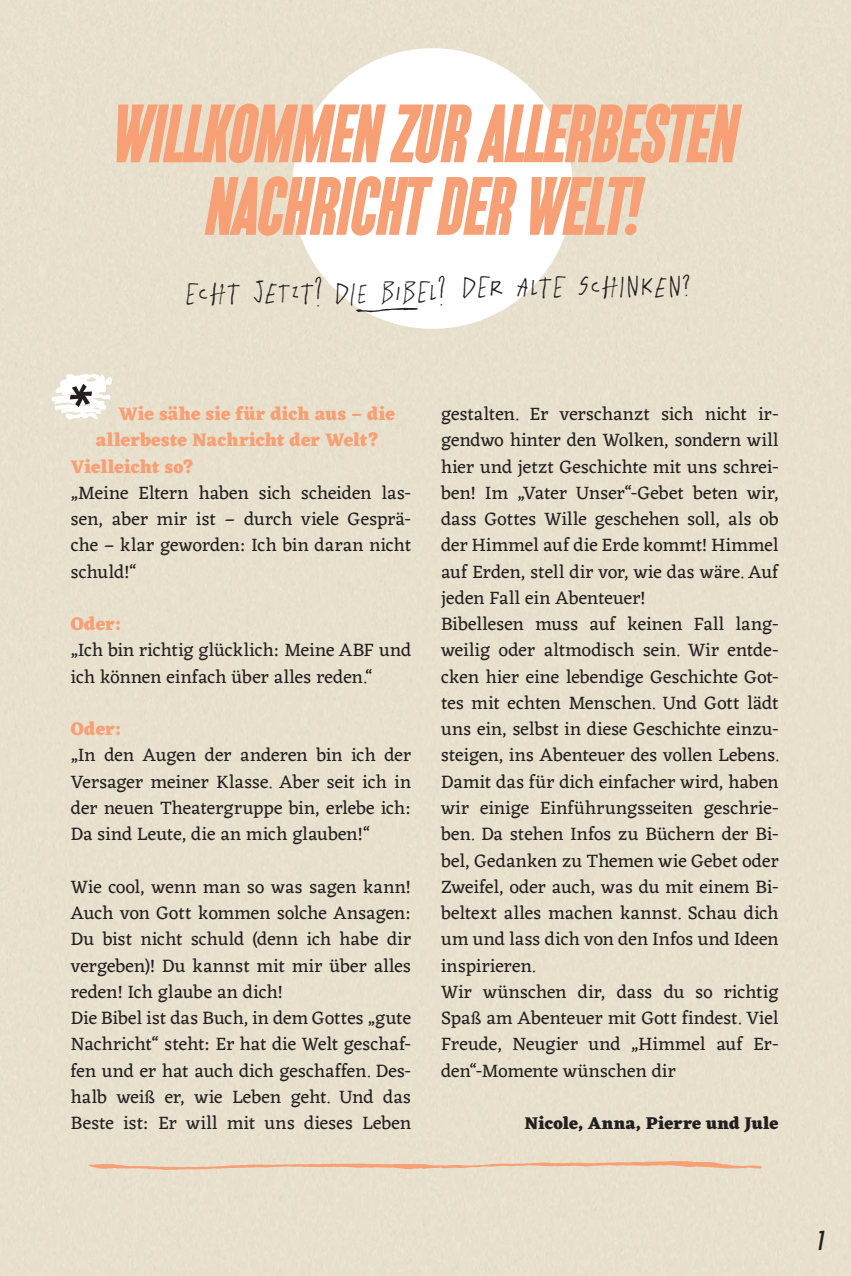
<style>
.page{position:relative;width:851px;height:1276px;background:#fff}
.page>*{position:absolute;margin:0;border:0;box-sizing:border-box;transform-origin:0 0}
.t1{font:italic 300 82.5px/72.5px "Monopol";letter-spacing:-.005em;color:#f79f75;text-align:center}
.t2{font:34.25px "Plunct SCM";letter-spacing:-.01em;color:#231f20}
.t3{font:italic 100 27.5px "Monopol";color:#231f20}
.t4{font:18.75px/26.2px "Eczar";letter-spacing:.005em;color:#231f20}
.t5{font:800 18.75px "Eczar";letter-spacing:.005em;color:#f79f75}
.t6{font:800 17.5px "Eczar";letter-spacing:.005em;color:#231f20}
</style>
<div class="page">
<svg style="left:88px;top:1161px;width:674px;height:9px;background:#ecc9ae"></svg>
<svg style="left:356px;top:308px;width:61px;height:4px"></svg>
<svg style="left:52px;top:373px;width:60px;height:47px"></svg>
<h1 class="t1" style="left:112px;top:96px;width:626px">WILLKOMMEN ZUR ALLERBESTEN<br>NACHRICHT DER WELT!</h1>
<h2 class="t2" style="left:184px;top:273px;width:263px">ECHT JETZT? DIE BIBE L?</h2>
<h2 class="t2" style="left:460px;top:267px;width:233px">DER ALTE SCHINKEN?</h2>
<p class="t5" style="left:118px;top:403px;width:278px">Wie sähe sie für dich aus – die</p>
<p class="t5" style="left:96px;top:429px;width:285px">allerbeste Nachricht der Welt?</p>
<p class="t5" style="left:71px;top:455px;width:125px">Vielleicht so?</p>
<p class="t4" style="left:71px;top:481px;width:342px;text-align:justify">„Meine Eltern haben sich scheiden las&shy;sen, aber mir ist – durch viele Gesprä&shy;che – klar geworden: Ich bin daran nicht schuld!“</p>
<p class="t5" style="left:71px;top:613px;width:52px">Oder:</p>
<p class="t4" style="left:71px;top:638px;width:341px">„Ich bin richtig glücklich: Meine ABF und ich können einfach über alles reden.“</p>
<p class="t5" style="left:71px;top:718px;width:52px">Oder:</p>
<p class="t4" style="left:71px;top:743px;width:342px;text-align:justify">„In den Augen der anderen bin ich der Versager meiner Klasse. Aber seit ich in der neuen Theatergruppe bin, erlebe ich:<br>Da sind Leute, die an mich glauben!“</p>
<p class="t4" style="left:71px;top:874px;width:342px">Wie cool, wenn man so was sagen kann!<br>Auch von Gott kommen solche Ansagen:<br>Du bist nicht schuld (denn ich habe dir vergeben)! Du kannst mit mir über alles reden! Ich glaube an dich!<br>Die Bibel ist das Buch, in dem Gottes „gute Nachricht“ steht: Er hat die Welt geschaf&shy;fen und er hat auch dich geschaffen. Des&shy;halb weiß er, wie Leben geht. Und das Beste ist: Er will mit uns dieses Leben</p>
<p class="t4" style="left:441px;top:402px;width:339px">gestalten. Er verschanzt sich nicht ir&shy;gendwo hinter den Wolken, sondern will hier und jetzt Geschichte mit uns schrei&shy;ben! Im „Vater Unser“-Gebet beten wir, dass Gottes Wille geschehen soll, als ob der Himmel auf die Erde kommt! Himmel auf Erden, stell dir vor, wie das wäre. Auf jeden Fall ein Abenteuer!<br>Bibellesen muss auf keinen Fall lang&shy;weilig oder altmodisch sein. Wir entde&shy;cken hier eine lebendige Geschichte Got&shy;tes mit echten Menschen. Und Gott lädt uns ein, selbst in diese Geschichte einzu&shy;steigen, ins Abenteuer des vollen Lebens.<br>Damit das für dich einfacher wird, haben wir einige Einführungsseiten geschrie&shy;ben. Da stehen Infos zu Büchern der Bi&shy;bel, Gedanken zu Themen wie Gebet oder Zweifel, oder auch, was du mit einem Bi&shy;beltext alles machen kannst. Schau dich um und lass dich von den Infos und Ideen inspirieren.<br>Wir wünschen dir, dass du so richtig Spaß am Abenteuer mit Gott findest. Viel Freude, Neugier und „Himmel auf Er&shy;den“-Momente wünschen dir</p>
<p class="t6" style="left:524px;top:1112px;width:255px">Nicole, Anna, Pierre und Jule</p>
<h3 class="t3" style="left:816px;top:1225px;width:12px">1</h3>
</div>
